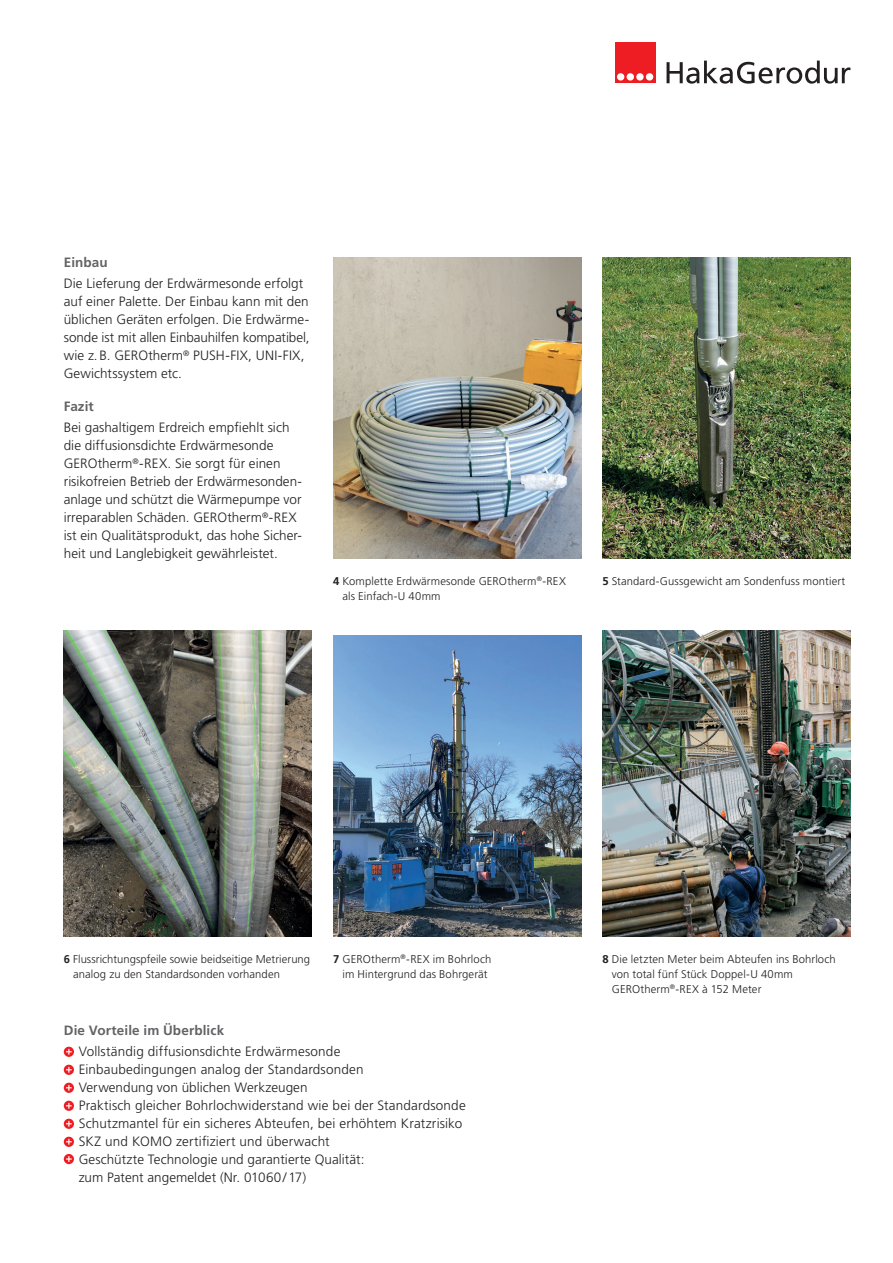
<style>
.page{position:relative;width:893px;height:1263px;background:#fff}
.page>*{position:absolute;margin:0;border:0;box-sizing:border-box;transform-origin:0 0}
.t1{font:300 13.5px/18px "Frutiger";letter-spacing:.005em;color:#231f20}
.t2{font:700 13.5px "Frutiger";letter-spacing:.01em;color:#636366}
.t3{font:300 11.25px/15px "Frutiger";letter-spacing:.01em;color:#231f20}
.s1{font-weight:700}
</style>
<div class="page">
<div style="left:615px;top:43px;width:40px;height:40px;background:#ee1d23"></div>
<div style="left:646px;top:73px;width:7px;height:8px;background:#fff;border-radius:50%"></div>
<div style="left:617px;top:73px;width:7px;height:8px;background:#fff;border-radius:50%"></div>
<div style="left:627px;top:73px;width:7px;height:8px;background:#fff;border-radius:50%"></div>
<div style="left:636px;top:73px;width:8px;height:8px;background:#fff;border-radius:50%"></div>
<svg style="left:667px;top:61px;width:183px;height:23px"></svg>
<img style="left:333px;top:257px;width:248px;height:301px">
<img style="left:602px;top:630px;width:248px;height:306px">
<img style="left:64px;top:630px;width:248px;height:306px">
<img style="left:602px;top:257px;width:248px;height:301px">
<img style="left:333px;top:635px;width:248px;height:301px">
<svg style="left:64px;top:1047px;width:10px;height:10px"></svg>
<svg style="left:64px;top:1065px;width:10px;height:10px"></svg>
<svg style="left:64px;top:1083px;width:10px;height:10px"></svg>
<svg style="left:64px;top:1101px;width:10px;height:10px"></svg>
<svg style="left:64px;top:1119px;width:10px;height:10px"></svg>
<svg style="left:64px;top:1137px;width:10px;height:10px"></svg>
<svg style="left:64px;top:1154px;width:10px;height:10px"></svg>
<p class="t2" style="left:64px;top:254px;width:45px">Einbau</p>
<p class="t1" style="left:64px;top:275px;width:247px">Die Lieferung der Erdwärmesonde erfolgt auf einer Palette. Der Einbau kann mit den üblichen Geräten erfolgen. Die Erdwärme&shy;sonde ist mit allen Einbauhilfen kompatibel, wie z.B. GEROtherm<sup>®</sup> PUSH-FIX, UNI-FIX, Gewichtssystem etc.</p>
<p class="t2" style="left:64px;top:398px;width:32px">Fazit</p>
<p class="t1" style="left:64px;top:419px;width:240px">Bei gashaltigem Erdreich empfiehlt sich die diffusionsdichte Erdwärmesonde GEROtherm<sup>®</sup>-REX. Sie sorgt für einen risikofreien Betrieb der Erdwärmesonden&shy;anlage und schützt die Wärmepumpe vor irreparablen Schäden. GEROtherm<sup>®</sup>-REX ist ein Qualitätsprodukt, das hohe Sicher&shy;heit und Langlebigkeit gewährleistet.</p>
<p class="t3" style="left:342px;top:574px;width:225px;text-indent:-9px"><span class="s1">4</span> Komplette Erdwärmesonde GEROtherm<sup>®</sup>-REX als Einfach-U 40mm</p>
<p class="t3" style="left:602px;top:574px;width:244px"><span class="s1">5</span> Standard-Gussgewicht am Sondenfuss montiert</p>
<p class="t3" style="left:73px;top:952px;width:238px;text-indent:-9px"><span class="s1">6</span> Flussrichtungspfeile sowie beidseitige Metrierung analog zu den Standardsonden vorhanden</p>
<p class="t3" style="left:333px;top:952px;width:160px;text-align:center"><span class="s1">7</span> GEROtherm<sup>®</sup>-REX im Bohrloch im Hintergrund das Bohrgerät</p>
<p class="t3" style="left:612px;top:952px;width:225px;text-indent:-9px"><span class="s1">8</span> Die letzten Meter beim Abteufen ins Bohrloch von total fünf Stück Doppel-U 40mm<br>GEROtherm<sup>®</sup>-REX à 152 Meter</p>
<p class="t2" style="left:64px;top:1022px;width:162px">Die Vorteile im Überblick</p>
<p class="t1" style="left:79px;top:1043px;width:389px">Vollständig diffusionsdichte Erdwärmesonde<br>Einbaubedingungen analog der Standardsonden<br>Verwendung von üblichen Werkzeugen<br>Praktisch gleicher Bohrlochwiderstand wie bei der Standardsonde Schutzmantel für ein sicheres Abteufen, bei erhöhtem Kratzrisiko SKZ und KOMO zertifiziert und überwacht<br>Geschützte Technologie und garantierte Qualität:<br>zum Patent angemeldet (Nr. 01060/17)</p>
</div>
